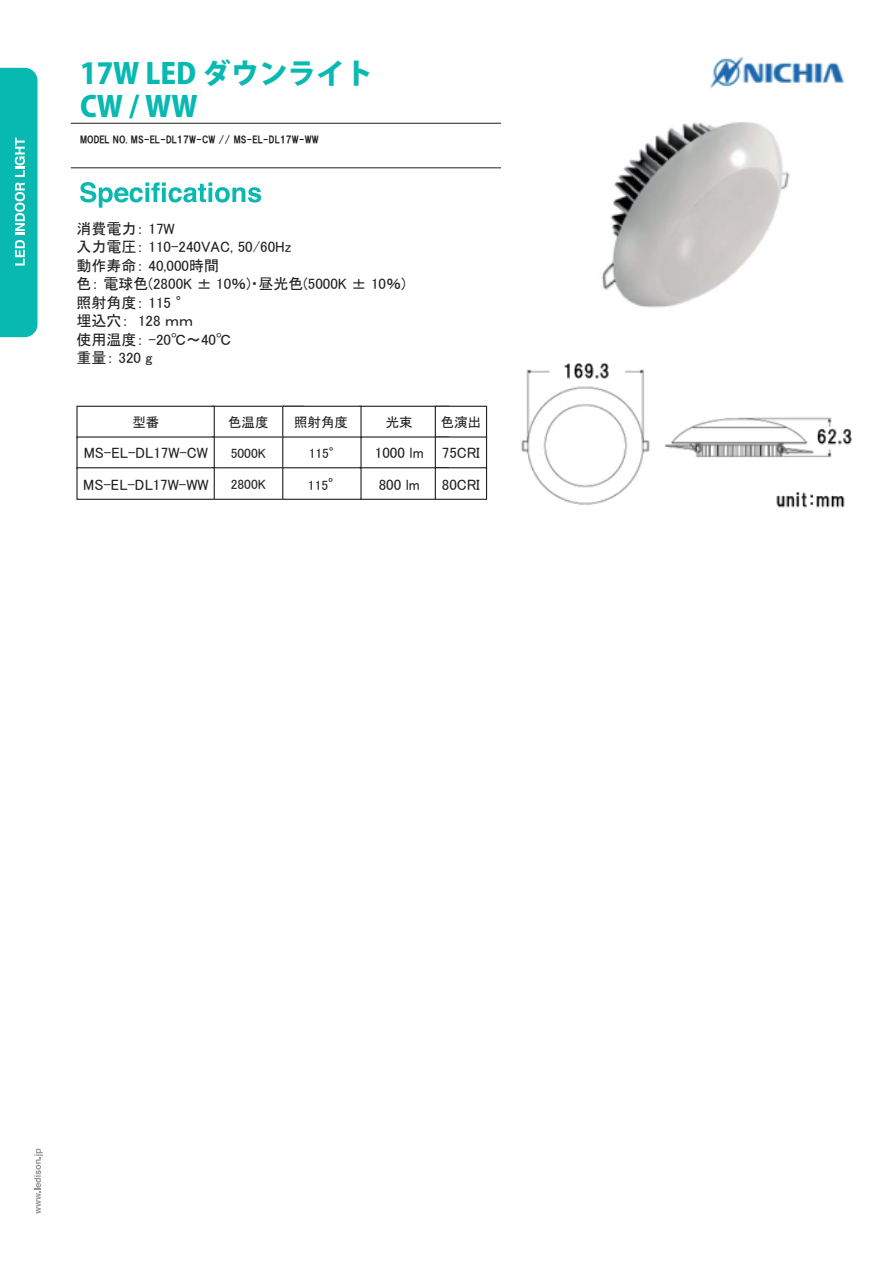
<style>
.page{position:relative;width:893px;height:1263px;background:#fff}
.page>*{position:absolute;margin:0;border:0;box-sizing:border-box;transform-origin:0 0}
.t1{font:800 28.5px "Koz Go Std";color:#08b9b2}
.t2{font:15px/18.5px "MS P Gothic";color:#231f20}
.t3{font:13.5px "MS P Gothic";color:#231f20}
.t4{font:9.75px "HGS Soei Kakugothic UB";color:#231f20}
.s1{font-size:15px}
</style>
<div class="page">
<svg style="left:34px;top:1148px;width:9px;height:66px"></svg>
<div style="left:211px;top:406px;width:93px;height:32px;border:1px solid #231f20"></div>
<div style="left:359px;top:406px;width:90px;height:32px;border:1px solid #231f20"></div>
<div style="left:435px;top:406px;width:52px;height:32px;background:#fff"></div>
<div style="left:435px;top:406px;width:52px;height:32px;border:1px solid #231f20"></div>
<div style="left:77px;top:406px;width:137px;height:32px;background:#fff"></div>
<div style="left:76px;top:406px;width:139px;height:32px;border:1px solid #231f20"></div>
<div style="left:435px;top:436px;width:52px;height:33px;border:1px solid #231f20"></div>
<div style="left:211px;top:467px;width:93px;height:33px;border:1px solid #231f20"></div>
<div style="left:283px;top:406px;width:78px;height:32px;background:#fff"></div>
<div style="left:282px;top:406px;width:80px;height:32px;border:1px solid #231f20"></div>
<div style="left:359px;top:467px;width:90px;height:33px;border:1px solid #231f20"></div>
<div style="left:283px;top:468px;width:78px;height:31px;background:#fff"></div>
<div style="left:282px;top:467px;width:80px;height:33px;border:1px solid #231f20"></div>
<div style="left:435px;top:468px;width:52px;height:31px;background:#fff"></div>
<div style="left:435px;top:467px;width:52px;height:33px;border:1px solid #231f20"></div>
<div style="left:77px;top:468px;width:137px;height:31px;background:#fff"></div>
<div style="left:76px;top:467px;width:139px;height:33px;border:1px solid #231f20"></div>
<hr style="left:71px;top:123px;width:431px;height:1px;background:#231f20">
<hr style="left:71px;top:167px;width:431px;height:1px;background:#231f20">
<svg style="left:80px;top:182px;width:181px;height:26px"></svg>
<svg style="left:0;top:68px;width:38px;height:269px;background:#17bdb6"></svg>
<img style="left:501px;top:80px;width:344px;height:228px">
<img style="left:521px;top:362px;width:331px;height:146px">
<img style="left:710px;top:57px;width:134px;height:31px">
<h1 class="t1" style="left:80px;top:55px;width:295px">17W LED ダウンライト</h1>
<h1 class="t1" style="left:80px;top:87px;width:119px">CW / WW</h1>
<p class="t4" style="left:80px;top:135px;width:240px">MODEL NO. MS-EL-DL17W-CW // MS-EL-DL17W-WW</p>
<p class="t2" style="left:76px;top:219px;width:331px">消費電力： 17W<br>入力電圧： 110-240VAC, 50/60Hz<br>動作寿命： 40,000時間<br>色： 電球色(2800K ± 10％)・昼光色(5000K ± 10％)照射角度： 115 °<br>埋込穴： 128 ｍｍ</p>
<p class="t2" style="left:76px;top:330px;width:156px">使用温度： -20℃～40℃</p>
<p class="t2" style="left:76px;top:348px;width:78px">重量： 320 g</p>
<p class="t3" style="left:132px;top:415px;width:28px">型番</p>
<p class="t3" style="left:228px;top:415px;width:42px">色温度</p>
<p class="t3" style="left:231px;top:446px;width:37px">5000K</p>
<p class="t3" style="left:231px;top:477px;width:37px">2800K</p>
<p class="t2" style="left:83px;top:437px;width:127px;line-height:31.2px">MS-EL-DL17W-CW<br>MS-EL-DL17W-WW</p>
<p class="t3" style="left:294px;top:415px;width:55px">照射角度</p>
<p class="t3" style="left:386px;top:415px;width:28px">光束</p>
<p class="t3" style="left:441px;top:415px;width:42px">色演出</p>
<p class="t3" style="left:309px;top:446px;width:35px">115°</p>
<p class="t2" style="left:375px;top:444px;width:107px">1000 lm 75CRI</p>
<p class="t3" style="left:308px;top:478px;width:37px">115<span class="s1">°</span></p>
<p class="t2" style="left:379px;top:475px;width:43px">800 lm</p>
<p class="t2" style="left:442px;top:475px;width:40px">80CRI</p>
</div>
